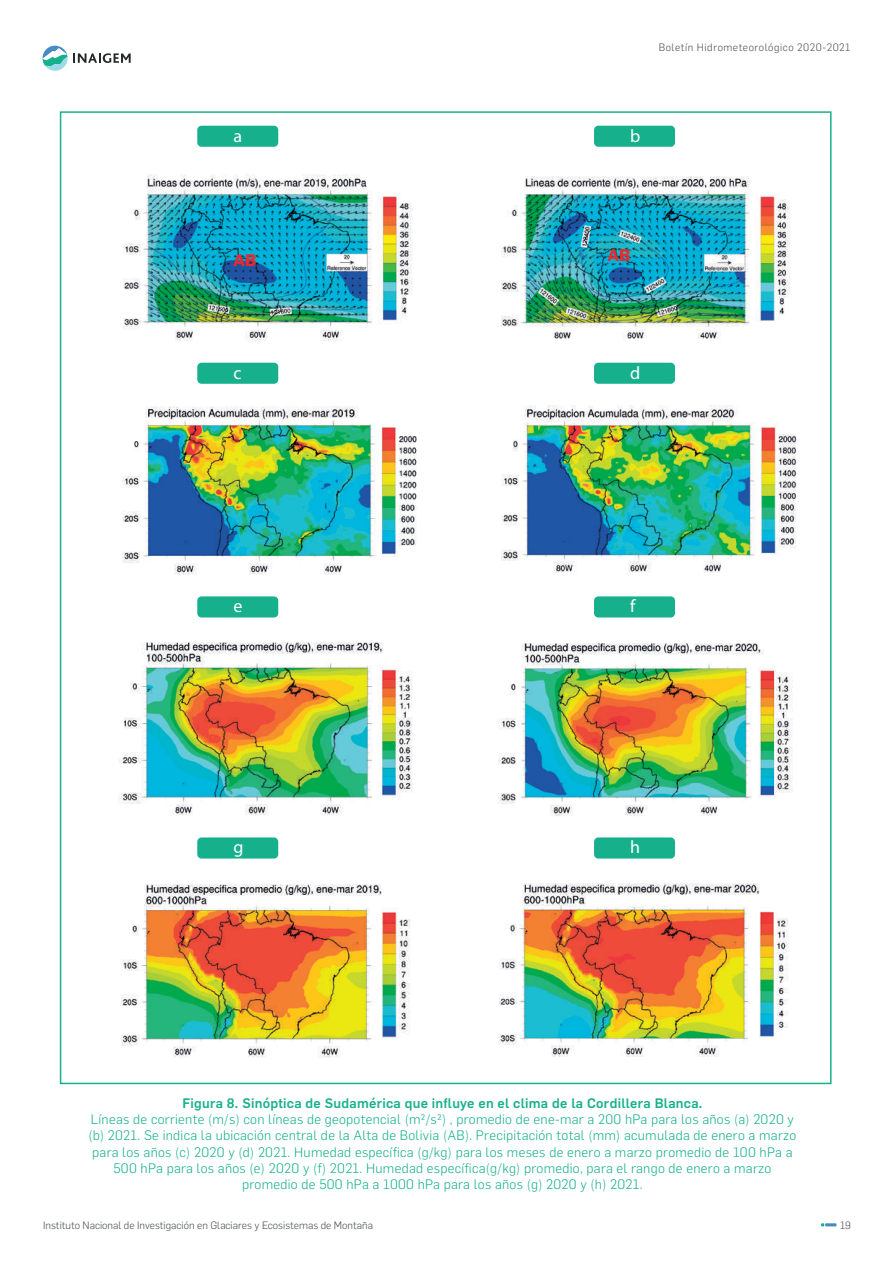
<style>
.page{position:relative;width:893px;height:1263px;background:#fff}
.page>*{position:absolute;margin:0;border:0;box-sizing:border-box;transform-origin:0 0}
.t1{font:18px "Myriad Pro";color:#fff}
.t2{font:700 16.5px "Flama";color:#ed282d}
.t3{font:300 13.5px/16.2px "Flama";letter-spacing:.02em;color:#17b08c;text-align:center}
.t4{font:500 13.5px "Flama";letter-spacing:.02em;color:#17b08c}
.t5{font:300 10.5px "Flama";color:#4b4e50}
.t6{font:300 10.5px "Flama";letter-spacing:.05em;color:#4b4e50}
</style>
<div class="page">
<img style="left:121px;top:884px;width:289px;height:174px">
<img style="left:118px;top:642px;width:295px;height:174px">
<img style="left:501px;top:405px;width:296px;height:168px">
<img style="left:122px;top:406px;width:295px;height:169px">
<img style="left:501px;top:176px;width:290px;height:163px">
<img style="left:123px;top:174px;width:290px;height:168px">
<svg style="left:43px;top:46px;width:88px;height:25px"></svg>
<svg style="left:821px;top:1223px;width:15px;height:3px"></svg>
<div style="left:197px;top:126px;width:81px;height:21px;background:#17b08c;border-radius:4px"></div>
<div style="left:594px;top:126px;width:81px;height:21px;background:#17b08c;border-radius:4px"></div>
<div style="left:197px;top:363px;width:81px;height:21px;background:#17b08c;border-radius:4px"></div>
<div style="left:594px;top:363px;width:81px;height:21px;background:#17b08c;border-radius:4px"></div>
<div style="left:197px;top:596px;width:81px;height:21px;background:#17b08c;border-radius:4px"></div>
<div style="left:594px;top:596px;width:81px;height:21px;background:#17b08c;border-radius:4px"></div>
<div style="left:197px;top:837px;width:81px;height:21px;background:#17b08c;border-radius:4px"></div>
<div style="left:594px;top:837px;width:81px;height:21px;background:#17b08c;border-radius:4px"></div>
<img style="left:498px;top:643px;width:295px;height:173px">
<img style="left:499px;top:883px;width:290px;height:174px">
<p class="t6" style="left:659px;top:40px;width:193px">Boletín Hidrometeorológico 2020-2021</p>
<h1 class="t1" style="left:233px;top:124px;width:10px">a</h1>
<h1 class="t1" style="left:630px;top:124px;width:12px">b</h1>
<p class="t2" style="left:233px;top:248px;width:25px">AB</p>
<p class="t2" style="left:607px;top:243px;width:25px">AB</p>
<h1 class="t1" style="left:233px;top:361px;width:10px">c</h1>
<h1 class="t1" style="left:630px;top:361px;width:12px">d</h1>
<h1 class="t1" style="left:233px;top:595px;width:11px">e</h1>
<h1 class="t1" style="left:630px;top:595px;width:7px">f</h1>
<h1 class="t1" style="left:233px;top:836px;width:12px">g</h1>
<h1 class="t1" style="left:630px;top:836px;width:11px">h</h1>
<p class="t4" style="left:182px;top:1093px;width:522px">Figura 8. Sinóptica de Sudamérica que influye en el clima de la Cordillera Blanca.</p>
<p class="t3" style="left:88px;top:1111px;width:709px">Líneas de corriente (m/s) con líneas de geopotencial (m2/s2) , promedio de ene-mar a 200 hPa para los años (a) 2020 y (b) 2021. Se indica la ubicación central de la Alta de Bolivia (AB). Precipitación total (mm) acumulada de enero a marzo para los años (c) 2020 y (d) 2021. Humedad específica (g/kg) para los meses de enero a marzo promedio de 100 hPa a 500 hPa para los años (e) 2020 y (f) 2021. Humedad específica(g/kg) promedio, para el rango de enero a marzo promedio de 500 hPa a 1000 hPa para los años (g) 2020 y (h) 2021.</p>
<p class="t5" style="left:43px;top:1218px;width:331px">Instituto Nacional de Investigación en Glaciares y Ecosistemas de Montaña</p>
<p class="t5" style="left:840px;top:1218px;width:13px">19</p>
</div>
